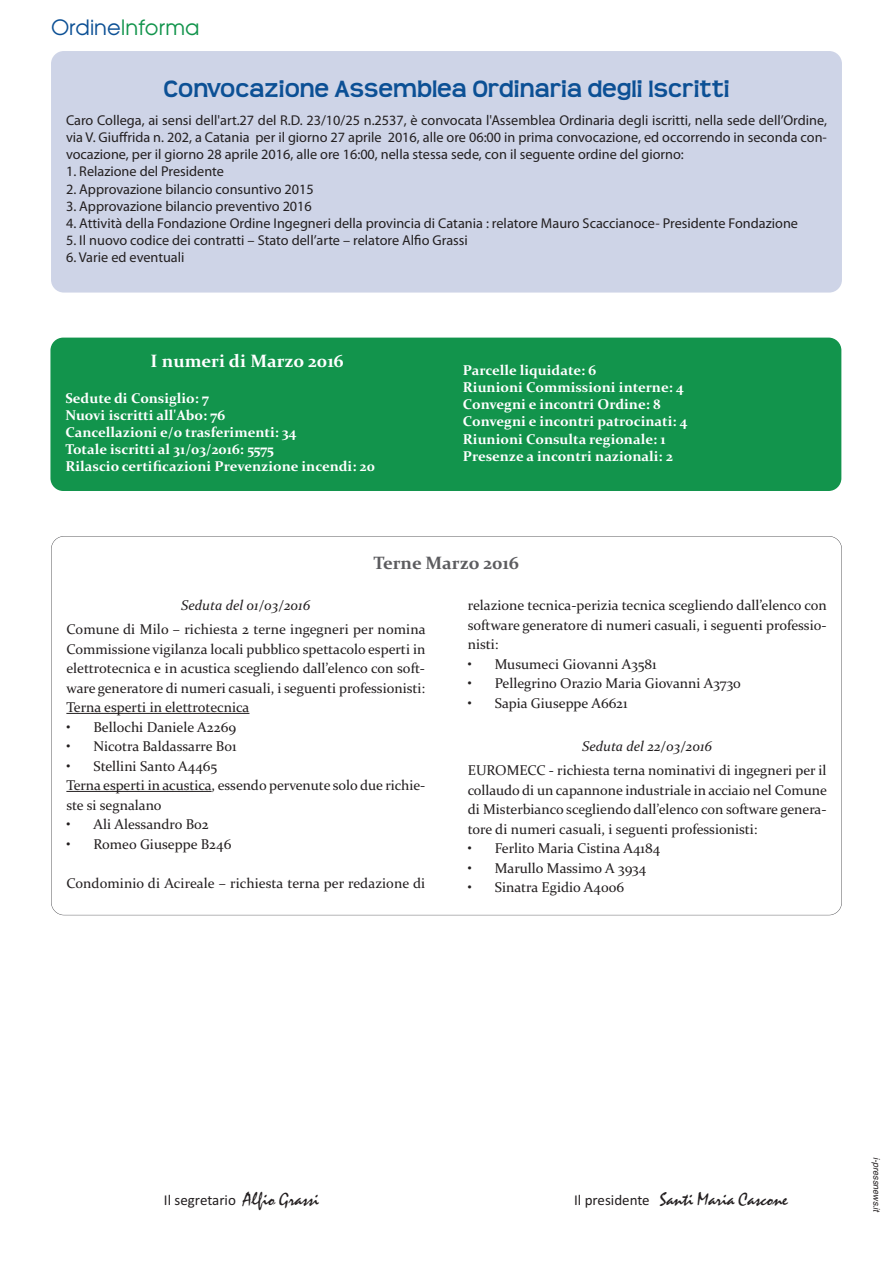
<style>
.page{position:relative;width:893px;height:1263px;background:#fff}
.page>*{position:absolute;margin:0;border:0;box-sizing:border-box;transform-origin:0 0}
.t1{font:700 24px "Teen";color:#0c5095}
.t2{font:21px "Avian";color:#12944c}
.t3{font:18px "Mistral";color:#231f20}
.t4{font:700 18px "Constantia";color:#fff}
.t5{font:700 18px "Constantia";color:#5c5c5f}
.t6{font:15px "Calibri";color:#231f20}
.t7{font:14.25px/19.5px "Constantia";color:#231f20;text-align:justify}
.t8{font:14.25px/17.1px "Myriad Pro";color:#231f20;text-align:justify}
.t9{font:700 14.25px/17.1px "Constantia";color:#fff}
.t10{font:italic 14.25px "Constantia";color:#231f20}
.t11{font:italic 9px "Helvetica";color:#231f20}
.s1{color:#0c5095}
.s2{font-family:"Mistral";font-size:18px}
.s3{font-family:"Calibri";font-size:15px}
</style>
<div class="page">
<div style="left:50px;top:338px;width:791px;height:153px;background:#12944c;border-radius:13px"></div>
<hr style="left:66px;top:713px;width:183px;height:1px;background:#231f20">
<hr style="left:66px;top:791px;width:146px;height:1px;background:#231f20">
<div style="left:51px;top:51px;width:791px;height:242px;background:#ced4e7;border-radius:13px"></div>
<h2 class="t2" style="left:51px;top:15px;width:150px"><span class="s1">Ordine</span>Informa</h2>
<h1 class="t1" style="left:163px;top:75px;width:568px">Convocazione Assemblea Ordinaria degli Iscritti</h1>
<p class="t8" style="left:66px;top:113px;width:762px">Caro Collega, ai sensi dell'art.27 del R.D. 23/10/25 n.2537, è convocata l'Assemblea Ordinaria degli iscritti, nella sede dell’Ordine, via V. Giuffrida n. 202, a Catania per il giorno 27 aprile 2016, alle ore 06:00 in prima convocazione, ed occorrendo in seconda con&shy;vocazione, per il giorno 28 aprile 2016, alle ore 16:00, nella stessa sede, con il seguente ordine del giorno:</p>
<p class="t8" style="left:66px;top:164px;width:160px">1. Relazione del Presidente</p>
<p class="t8" style="left:66px;top:181px;width:249px">2. Approvazione bilancio consuntivo 2015</p>
<p class="t8" style="left:66px;top:198px;width:247px">3. Approvazione bilancio preventivo 2016</p>
<p class="t8" style="left:66px;top:215px;width:733px">4. Attività della Fondazione Ordine Ingegneri della provincia di Catania : relatore Mauro Scaccianoce- Presidente Fondazione</p>
<p class="t8" style="left:66px;top:233px;width:403px">5. Il nuovo codice dei contratti – Stato dell’arte – relatore Alfio Grassi</p>
<p class="t8" style="left:66px;top:250px;width:120px">6. Varie ed eventuali</p>
<p class="t4" style="left:151px;top:350px;width:195px">I numeri di Marzo 2016</p>
<p class="t9" style="left:65px;top:390px;width:311px">Sedute di Consiglio: 7<br>Nuovi iscritti all'Abo: 76<br>Cancellazioni e/o trasferimenti: 34<br>Totale iscritti al 31/03/2016: 5575<br>Rilascio certificazioni Prevenzione incendi: 20</p>
<p class="t9" style="left:463px;top:362px;width:226px">Parcelle liquidate: 6<br>Riunioni Commissioni interne: 4<br>Convegni e incontri Ordine: 8<br>Convegni e incontri patrocinati: 4<br>Riunioni Consulta regionale: 1<br>Presenze a incontri nazionali: 2</p>
<p class="t5" style="left:373px;top:552px;width:147px">Terne Marzo 2016</p>
<p class="t10" style="left:181px;top:597px;width:131px">Seduta del 01/03/2016</p>
<p class="t7" style="left:66px;top:619px;width:361px">Comune di Milo – richiesta 2 terne ingegneri per nomina Commissione vigilanza locali pubblico spettacolo esperti in elettrotecnica e in acustica scegliendo dall’elenco con soft&shy;ware generatore di numeri casuali, i seguenti professionisti:<br>Terna esperti in elettrotecnica</p>
<p class="t7" style="left:66px;top:717px;width:171px">• Bellochi Daniele A2269</p>
<p class="t7" style="left:66px;top:736px;width:172px">• Nicotra Baldassarre B01</p>
<p class="t7" style="left:66px;top:756px;width:361px;text-align:left">• Stellini Santo A4465<br>Terna esperti in acustica, essendo pervenute solo due richie&shy;ste si segnalano</p>
<p class="t7" style="left:66px;top:814px;width:144px">• Ali Alessandro B02</p>
<p class="t7" style="left:66px;top:834px;width:167px">• Romeo Giuseppe B246</p>
<p class="t7" style="left:66px;top:873px;width:360px">Condominio di Acireale – richiesta terna per redazione di</p>
<p class="t7" style="left:468px;top:595px;width:361px">relazione tecnica-perizia tecnica scegliendo dall’elenco con software generatore di numeri casuali, i seguenti professio&shy;nisti:</p>
<p class="t7" style="left:468px;top:654px;width:190px">• Musumeci Giovanni A3581</p>
<p class="t7" style="left:468px;top:673px;width:275px">• Pellegrino Orazio Maria Giovanni A3730</p>
<p class="t7" style="left:468px;top:693px;width:161px">• Sapia Giuseppe A6621</p>
<p class="t10" style="left:582px;top:738px;width:132px">Seduta del 22/03/2016</p>
<p class="t7" style="left:468px;top:760px;width:361px">EUROMECC - richiesta terna nominativi di ingegneri per il collaudo di un capannone industriale in acciaio nel Comune di Misterbianco scegliendo dall’elenco con software genera&shy;tore di numeri casuali, i seguenti professionisti:</p>
<p class="t7" style="left:468px;top:838px;width:194px">• Ferlito Maria Cistina A4184</p>
<p class="t7" style="left:468px;top:858px;width:180px">• Marullo Massimo A 3934</p>
<p class="t7" style="left:468px;top:877px;width:158px">• Sinatra Egidio A4006</p>
<p class="t6" style="left:164px;top:1191px;width:156px">Il segretario <span class="s2">Alfio Grassi</span></p>
<p class="t3" style="left:574px;top:1192px;width:215px"><span class="s3">Il presidente</span> Santi Maria Cascone</p>
<p class="t11" style="left:880px;top:1157px;width:57px;rotate:90deg">i-pressnews.it</p>
</div>
